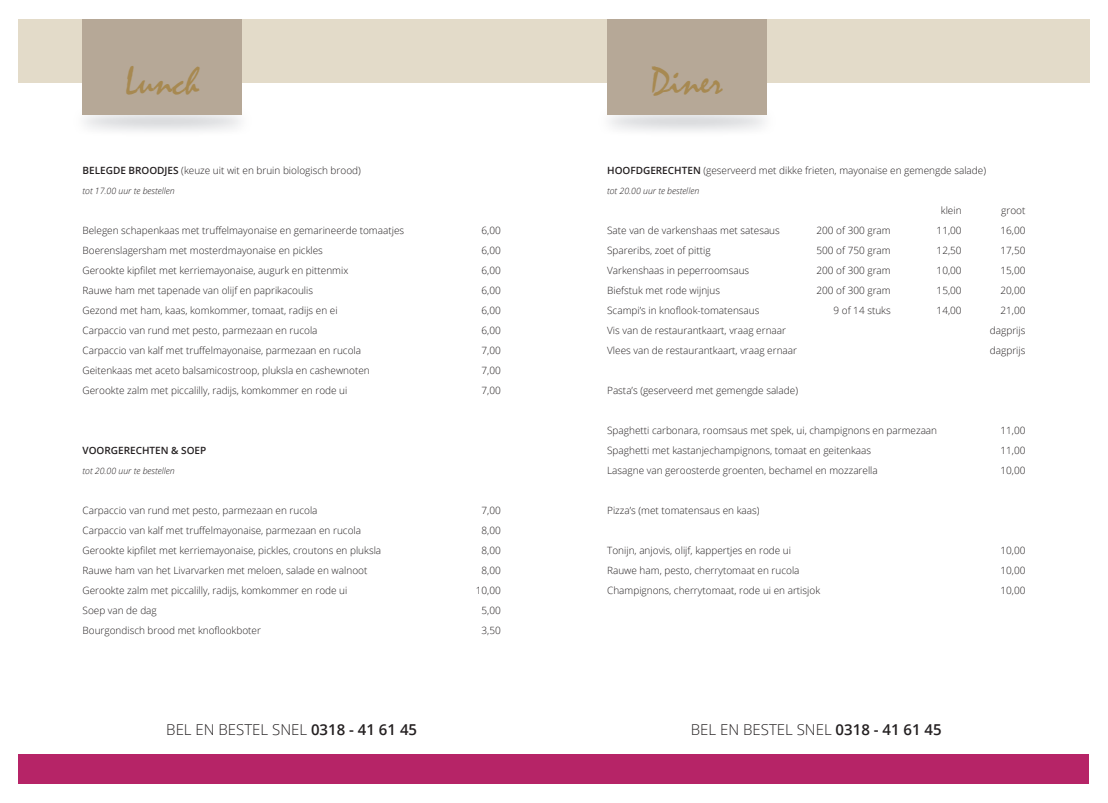
<style>
.page{position:relative;width:1108px;height:803px;background:#fff}
.page>*{position:absolute;margin:0;border:0;box-sizing:border-box;transform-origin:0 0}
.t1{font:40px "Mistral";color:#a78951}
.t2{font:300 15px "Open Sans";color:#231f20}
.t3{font:300 10px "Open Sans";color:#231f20}
.t4{font:600 10px "Open Sans";color:#231f20}
.t5{font:italic 300 8.75px "Open Sans";color:#231f20}
.s1{font-weight:600}
</style>
<div class="page">
<div style="left:554px;top:19px;width:535px;height:64px;background:#e3dbc9"></div>
<div style="left:607px;top:19px;width:159px;height:95px;background:#b6a897"></div>
<div style="left:19px;top:19px;width:535px;height:64px;background:#e3dbc9"></div>
<div style="left:83px;top:19px;width:159px;height:95px;background:#b6a897"></div>
<div style="left:19px;top:754px;width:1070px;height:30px;background:#b62467"></div>
<div style="left:547px;top:2px;width:14px;height:14px;border:2px solid #fff;border-radius:50%"></div>
<svg style="left:553px;top:2px;width:2px;height:14px"></svg>
<h1 class="t1" style="left:125px;top:59px;width:76px">Lunch</h1>
<p class="t3" style="left:83px;top:164px;width:280px"><span class="s1">BELEGDE BROODJES</span> (keuze uit wit en bruin biologisch brood)</p>
<p class="t5" style="left:83px;top:185px;width:94px">tot 17.00 uur te bestellen</p>
<p class="t3" style="left:83px;top:224px;width:323px">Belegen schapenkaas met truffelmayonaise en gemarineerde tomaatjes</p>
<p class="t3" style="left:481px;top:224px;width:21px">6,00</p>
<p class="t3" style="left:83px;top:244px;width:242px">Boerenslagersham met mosterdmayonaise en pickles</p>
<p class="t3" style="left:481px;top:244px;width:21px">6,00</p>
<p class="t3" style="left:83px;top:264px;width:267px">Gerookte kipfilet met kerriemayonaise, augurk en pittenmix</p>
<p class="t3" style="left:481px;top:264px;width:21px">6,00</p>
<p class="t3" style="left:83px;top:284px;width:232px">Rauwe ham met tapenade van olijf en paprikacoulis</p>
<p class="t3" style="left:481px;top:284px;width:21px">6,00</p>
<p class="t3" style="left:83px;top:304px;width:256px">Gezond met ham, kaas, komkommer, tomaat, radijs en ei</p>
<p class="t3" style="left:481px;top:304px;width:21px">6,00</p>
<p class="t3" style="left:83px;top:324px;width:236px">Carpaccio van rund met pesto, parmezaan en rucola</p>
<p class="t3" style="left:481px;top:324px;width:21px">6,00</p>
<p class="t3" style="left:83px;top:344px;width:280px">Carpaccio van kalf met truffelmayonaise, parmezaan en rucola</p>
<p class="t3" style="left:481px;top:344px;width:21px">7,00</p>
<p class="t3" style="left:83px;top:364px;width:289px">Geitenkaas met aceto balsamicostroop, pluksla en cashewnoten</p>
<p class="t3" style="left:481px;top:364px;width:21px">7,00</p>
<p class="t3" style="left:83px;top:384px;width:266px">Gerookte zalm met piccalilly, radijs, komkommer en rode ui</p>
<p class="t3" style="left:481px;top:384px;width:21px">7,00</p>
<p class="t4" style="left:83px;top:444px;width:125px">VOORGERECHTEN &amp; SOEP</p>
<p class="t5" style="left:83px;top:465px;width:94px">tot 20.00 uur te bestellen</p>
<p class="t3" style="left:83px;top:504px;width:236px">Carpaccio van rund met pesto, parmezaan en rucola</p>
<p class="t3" style="left:481px;top:504px;width:21px">7,00</p>
<p class="t3" style="left:83px;top:524px;width:280px">Carpaccio van kalf met truffelmayonaise, parmezaan en rucola</p>
<p class="t3" style="left:481px;top:524px;width:21px">8,00</p>
<p class="t3" style="left:83px;top:544px;width:300px">Gerookte kipfilet met kerriemayonaise, pickles, croutons en pluksla</p>
<p class="t3" style="left:481px;top:544px;width:21px">8,00</p>
<p class="t3" style="left:83px;top:564px;width:286px">Rauwe ham van het Livarvarken met meloen, salade en walnoot</p>
<p class="t3" style="left:481px;top:564px;width:21px">8,00</p>
<p class="t3" style="left:83px;top:584px;width:266px">Gerookte zalm met piccalilly, radijs, komkommer en rode ui</p>
<p class="t3" style="left:476px;top:584px;width:26px">10,00</p>
<p class="t3" style="left:83px;top:604px;width:76px">Soep van de dag</p>
<p class="t3" style="left:481px;top:604px;width:21px">5,00</p>
<p class="t3" style="left:83px;top:624px;width:180px">Bourgondisch brood met knoflookboter</p>
<p class="t3" style="left:481px;top:624px;width:21px">3,50</p>
<h2 class="t2" style="left:166px;top:719px;width:252px">BEL EN BESTEL SNEL <span class="s1">0318 - 41 61 45</span></h2>
<h1 class="t1" style="left:651px;top:59px;width:74px">Diner</h1>
<p class="t3" style="left:607px;top:164px;width:380px"><span class="s1">HOOFDGERECHTEN</span> (geserveerd met dikke frieten, mayonaise en gemengde salade)</p>
<p class="t5" style="left:607px;top:185px;width:94px">tot 20.00 uur te bestellen</p>
<p class="t3" style="left:941px;top:204px;width:22px">klein</p>
<p class="t3" style="left:1001px;top:204px;width:26px">groot</p>
<p class="t3" style="left:607px;top:224px;width:174px">Sate van de varkenshaas met satesaus</p>
<p class="t3" style="left:816px;top:224px;width:76px">200 of 300 gram</p>
<p class="t3" style="left:936px;top:224px;width:26px">11,00</p>
<p class="t3" style="left:1000px;top:224px;width:26px">16,00</p>
<p class="t3" style="left:607px;top:244px;width:105px">Spareribs, zoet of pittig</p>
<p class="t3" style="left:816px;top:244px;width:76px">500 of 750 gram</p>
<p class="t3" style="left:936px;top:244px;width:26px">12,50</p>
<p class="t3" style="left:1000px;top:244px;width:26px">17,50</p>
<p class="t3" style="left:607px;top:264px;width:144px">Varkenshaas in peperroomsaus</p>
<p class="t3" style="left:816px;top:264px;width:76px">200 of 300 gram</p>
<p class="t3" style="left:936px;top:264px;width:26px">10,00</p>
<p class="t3" style="left:1000px;top:264px;width:26px">15,00</p>
<p class="t3" style="left:607px;top:284px;width:114px">Biefstuk met rode wijnjus</p>
<p class="t3" style="left:816px;top:284px;width:76px">200 of 300 gram</p>
<p class="t3" style="left:936px;top:284px;width:26px">15,00</p>
<p class="t3" style="left:1000px;top:284px;width:26px">20,00</p>
<p class="t3" style="left:607px;top:304px;width:154px">Scampi’s in knoflook-tomatensaus</p>
<p class="t3" style="left:833px;top:304px;width:59px">9 of 14 stuks</p>
<p class="t3" style="left:936px;top:304px;width:26px">14,00</p>
<p class="t3" style="left:1000px;top:304px;width:26px">21,00</p>
<p class="t3" style="left:607px;top:324px;width:180px">Vis van de restaurantkaart, vraag ernaar</p>
<p class="t3" style="left:990px;top:324px;width:37px">dagprijs</p>
<p class="t3" style="left:607px;top:344px;width:191px">Vlees van de restaurantkaart, vraag ernaar</p>
<p class="t3" style="left:990px;top:344px;width:37px">dagprijs</p>
<p class="t3" style="left:607px;top:384px;width:192px">Pasta’s (geserveerd met gemengde salade)</p>
<p class="t3" style="left:607px;top:424px;width:331px">Spaghetti carbonara, roomsaus met spek, ui, champignons en parmezaan</p>
<p class="t3" style="left:1000px;top:424px;width:26px">11,00</p>
<p class="t3" style="left:607px;top:444px;width:265px">Spaghetti met kastanjechampignons, tomaat en geitenkaas</p>
<p class="t3" style="left:1000px;top:444px;width:26px">11,00</p>
<p class="t3" style="left:607px;top:464px;width:272px">Lasagne van geroosterde groenten, bechamel en mozzarella</p>
<p class="t3" style="left:1000px;top:464px;width:26px">10,00</p>
<p class="t3" style="left:607px;top:504px;width:154px">Pizza’s (met tomatensaus en kaas)</p>
<p class="t3" style="left:607px;top:544px;width:185px">Tonijn, anjovis, olijf, kappertjes en rode ui</p>
<p class="t3" style="left:1000px;top:544px;width:26px">10,00</p>
<p class="t3" style="left:607px;top:564px;width:194px">Rauwe ham, pesto, cherrytomaat en rucola</p>
<p class="t3" style="left:1000px;top:564px;width:26px">10,00</p>
<p class="t3" style="left:607px;top:584px;width:214px">Champignons, cherrytomaat, rode ui en artisjok</p>
<p class="t3" style="left:1000px;top:584px;width:26px">10,00</p>
<h2 class="t2" style="left:691px;top:719px;width:252px">BEL EN BESTEL SNEL <span class="s1">0318 - 41 61 45</span></h2>
</div>
